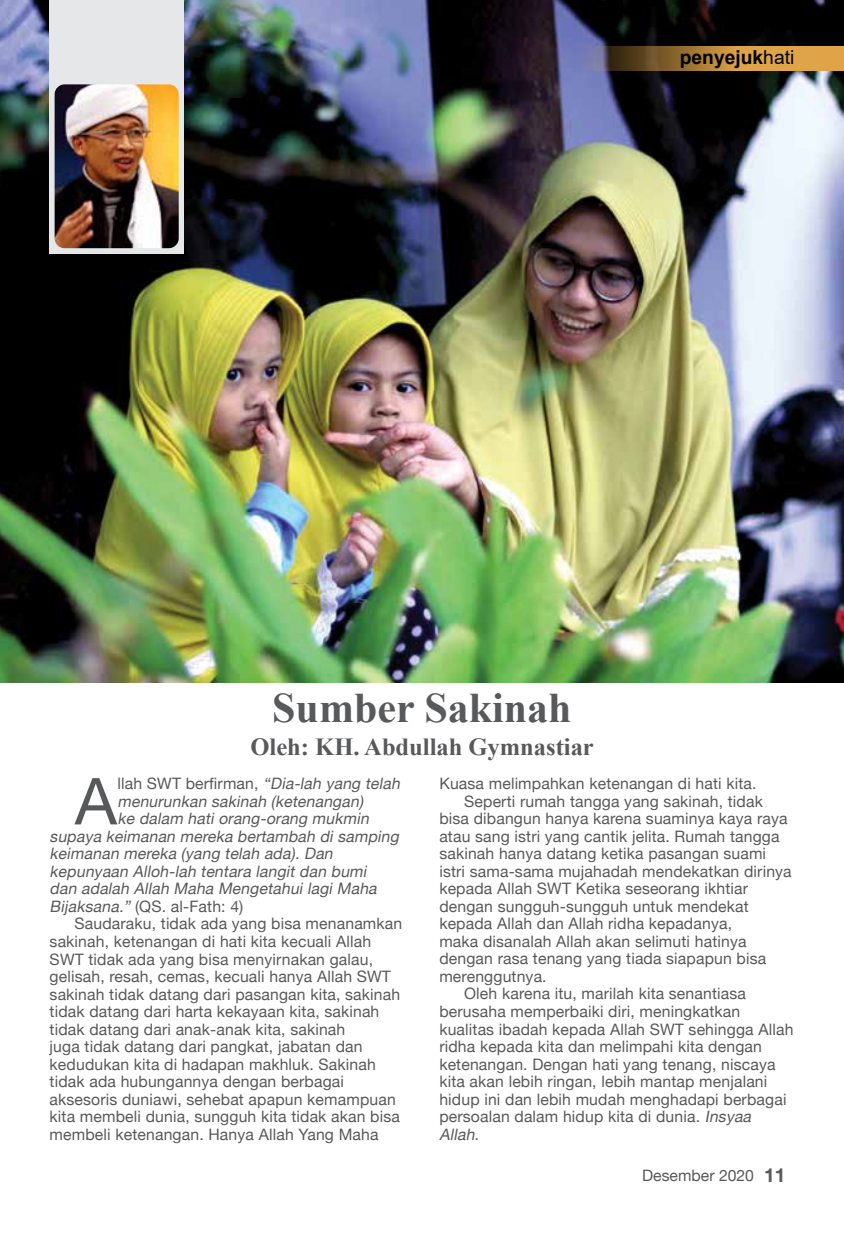
<style>
.page{position:relative;width:844px;height:1241px;background:#fff}
.page>*{position:absolute;margin:0;border:0;box-sizing:border-box;transform-origin:0 0}
.t1{font:64.75px "Helvetica Neue";color:#58595b}
.t2{font:700 42px "Times New Roman";color:#58595b}
.t3{font:700 24.5px "Times New Roman";color:#58595b}
.t4{font:700 19.25px "Arial";color:#000}
.t5{font:15.75px "Helvetica Neue";letter-spacing:.01em;color:#58595b}
.t6{font:italic 15.75px "Helvetica Neue";color:#58595b}
.s1{font-weight:400}
.s2{font-style:italic}
.s3{font-weight:700;font-size:19.25px}
</style>
<div class="page">
<img style="left:0;top:0;width:843px;height:682px">
<div style="left:50px;top:0;width:134px;height:253px;background:#e6e7e8"></div>
<img style="left:55px;top:84px;width:124px;height:164px">
<svg style="left:578px;top:46px;width:265px;height:25px;background:#a67e44"></svg>
<p class="t4" style="left:679px;top:43px;width:116px">penyejuk<span class="s1">hati</span></p>
<h2 class="t2" style="left:272px;top:677px;width:301px">Sumber Sakinah</h2>
<h3 class="t3" style="left:250px;top:729px;width:345px">Oleh: KH. Abdullah Gymnastiar</h3>
<h1 class="t1" style="left:75px;top:762px;width:43px">A</h1>
<p class="t5" style="left:117px;top:774px;width:287px">llah SWT berfirman, <span class="s2">“Dia-lah yang telah</span></p>
<p class="t6" style="left:117px;top:791px;width:247px">menurunkan sakinah (ketenangan)</p>
<p class="t6" style="left:117px;top:809px;width:256px">ke dalam hati orang-orang mukmin</p>
<p class="t6" style="left:50px;top:826px;width:354px">supaya keimanan mereka bertambah di samping</p>
<p class="t6" style="left:50px;top:844px;width:288px">keimanan mereka (yang telah ada). Dan</p>
<p class="t6" style="left:50px;top:861px;width:321px">kepunyaan Alloh-lah tentara langit dan bumi</p>
<p class="t6" style="left:50px;top:879px;width:332px">dan adalah Allah Maha Mengetahui lagi Maha</p>
<p class="t5" style="left:50px;top:896px;width:195px"><span class="s2">Bijaksana.”</span> (QS. al-Fath: 4)</p>
<p class="t5" style="left:74px;top:914px;width:329px">Saudaraku, tidak ada yang bisa menanamkan</p>
<p class="t5" style="left:50px;top:931px;width:323px">sakinah, ketenangan di hati kita kecuali Allah</p>
<p class="t5" style="left:50px;top:949px;width:325px">SWT tidak ada yang bisa menyirnakan galau,</p>
<p class="t5" style="left:50px;top:966px;width:343px">gelisah, resah, cemas, kecuali hanya Allah SWT</p>
<p class="t5" style="left:50px;top:984px;width:352px">sakinah tidak datang dari pasangan kita, sakinah</p>
<p class="t5" style="left:50px;top:1001px;width:331px">tidak datang dari harta kekayaan kita, sakinah</p>
<p class="t5" style="left:50px;top:1019px;width:297px">tidak datang dari anak-anak kita, sakinah</p>
<p class="t5" style="left:50px;top:1036px;width:314px">juga tidak datang dari pangkat, jabatan dan</p>
<p class="t5" style="left:50px;top:1054px;width:327px">kedudukan kita di hadapan makhluk. Sakinah</p>
<p class="t5" style="left:50px;top:1071px;width:296px">tidak ada hubungannya dengan berbagai</p>
<p class="t5" style="left:50px;top:1089px;width:347px">aksesoris duniawi, sehebat apapun kemampuan</p>
<p class="t5" style="left:50px;top:1106px;width:351px">kita membeli dunia, sungguh kita tidak akan bisa</p>
<p class="t5" style="left:50px;top:1124px;width:330px">membeli ketenangan. Hanya Allah Yang Maha</p>
<p class="t5" style="left:439px;top:774px;width:318px">Kuasa melimpahkan ketenangan di hati kita.</p>
<p class="t5" style="left:464px;top:791px;width:300px">Seperti rumah tangga yang sakinah, tidak</p>
<p class="t5" style="left:439px;top:809px;width:349px">bisa dibangun hanya karena suaminya kaya raya</p>
<p class="t5" style="left:439px;top:826px;width:341px">atau sang istri yang cantik jelita. Rumah tangga</p>
<p class="t5" style="left:439px;top:844px;width:328px">sakinah hanya datang ketika pasangan suami</p>
<p class="t5" style="left:439px;top:861px;width:354px">istri sama-sama mujahadah mendekatkan dirinya</p>
<p class="t5" style="left:439px;top:879px;width:310px">kepada Allah SWT Ketika seseorang ikhtiar</p>
<p class="t5" style="left:439px;top:896px;width:311px">dengan sungguh-sungguh untuk mendekat</p>
<p class="t5" style="left:439px;top:914px;width:294px">kepada Allah dan Allah ridha kepadanya,</p>
<p class="t5" style="left:439px;top:931px;width:308px">maka disanalah Allah akan selimuti hatinya</p>
<p class="t5" style="left:439px;top:949px;width:328px">dengan rasa tenang yang tiada siapapun bisa</p>
<p class="t5" style="left:439px;top:966px;width:109px">merenggutnya.</p>
<p class="t5" style="left:464px;top:984px;width:283px">Oleh karena itu, marilah kita senantiasa</p>
<p class="t5" style="left:439px;top:1001px;width:302px">berusaha memperbaiki diri, meningkatkan</p>
<p class="t5" style="left:439px;top:1019px;width:355px">kualitas ibadah kepada Allah SWT sehingga Allah</p>
<p class="t5" style="left:439px;top:1036px;width:324px">ridha kepada kita dan melimpahi kita dengan</p>
<p class="t5" style="left:439px;top:1054px;width:337px">ketenangan. Dengan hati yang tenang, niscaya</p>
<p class="t5" style="left:439px;top:1071px;width:329px">kita akan lebih ringan, lebih mantap menjalani</p>
<p class="t5" style="left:439px;top:1089px;width:348px">hidup ini dan lebih mudah menghadapi berbagai</p>
<p class="t5" style="left:439px;top:1106px;width:316px">persoalan dalam hidup kita di dunia. <span class="s2">Insyaa</span></p>
<p class="t6" style="left:439px;top:1124px;width:44px">Allah.</p>
<p class="t5" style="left:642px;top:1165px;width:145px">Desember 2020 <span class="s3">11</span></p>
</div>
